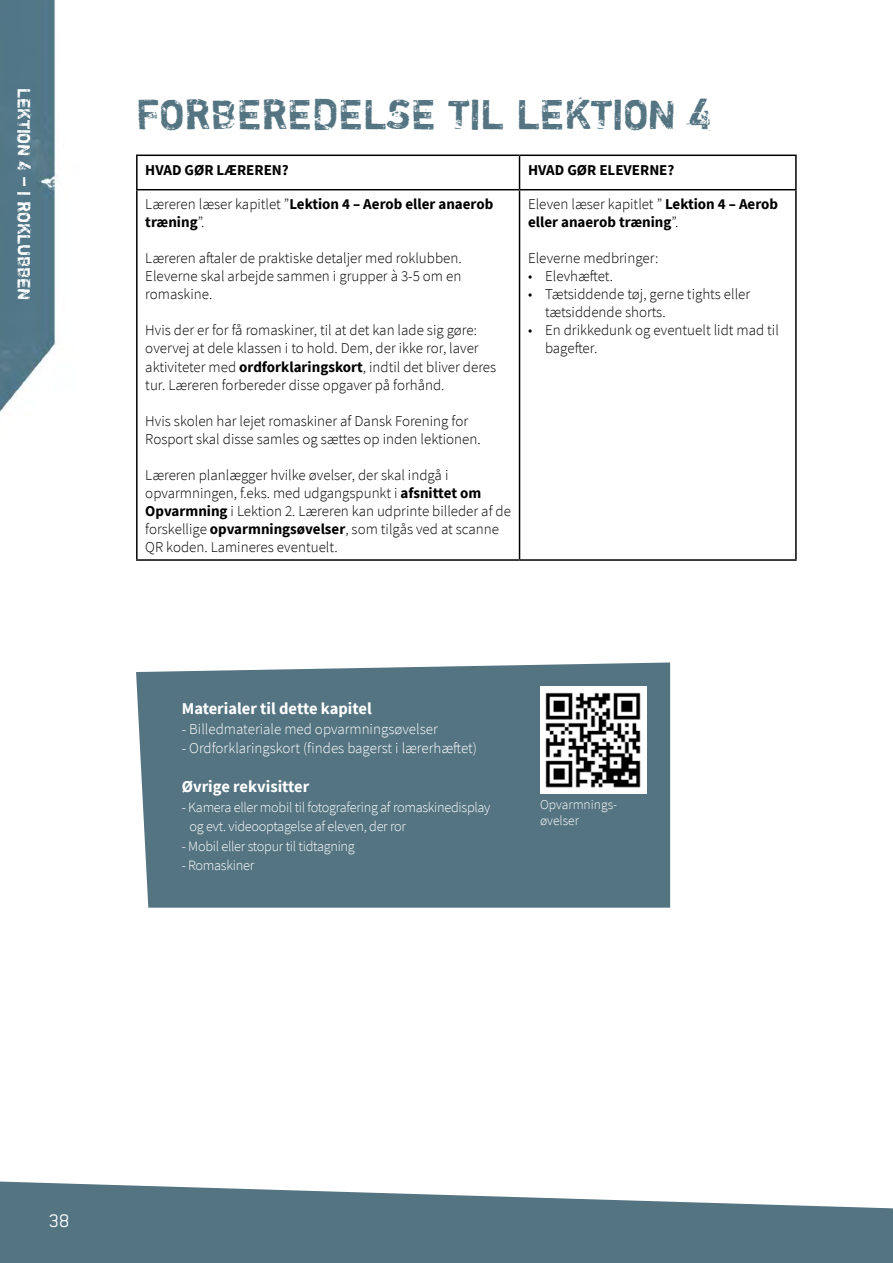
<style>
.page{position:relative;width:893px;height:1263px;background:#fff}
.page>*{position:absolute;margin:0;border:0;box-sizing:border-box;transform-origin:0 0}
.t1{font:42px "Shortcut";color:#547482}
.t2{font:21px "Blender";color:#fff}
.t3{font:18px "Shortcut";color:#fff}
.t4{font:700 16.5px "Source Sans Pro";color:#fff}
.t5{font:300 15px/18px "Source Sans Pro";color:#000}
.t6{font:700 15px/18px "Source Sans Pro";color:#000}
.t7{font:300 15px "Source Sans Pro";color:#fff}
.t8{font:300 14.25px/19.5px "Source Sans Pro";letter-spacing:-.02em;color:#fff}
.t9{font:300 13.5px/16.5px "Source Sans Pro";color:#fff}
.s1{font-weight:300}
.s2{font-weight:700}
</style>
<div class="page">
<img style="left:0;top:0;width:182px;height:416px">
<svg style="left:138px;top:156px;width:657px;height:403px"></svg>
<hr style="left:136px;top:155px;width:383px;height:1px;background:#000">
<hr style="left:136px;top:156px;width:2px;height:33px;background:#000">
<hr style="left:519px;top:155px;width:278px;height:1px;background:#000">
<hr style="left:519px;top:156px;width:1px;height:33px;background:#000">
<hr style="left:795px;top:156px;width:2px;height:33px;background:#000">
<hr style="left:136px;top:189px;width:383px;height:1px;background:#000">
<hr style="left:136px;top:190px;width:2px;height:369px;background:#000">
<hr style="left:519px;top:189px;width:278px;height:1px;background:#000">
<hr style="left:519px;top:190px;width:1px;height:369px;background:#000">
<hr style="left:795px;top:190px;width:2px;height:369px;background:#000">
<hr style="left:136px;top:559px;width:383px;height:2px;background:#000">
<hr style="left:519px;top:559px;width:278px;height:2px;background:#000">
<svg style="left:0;top:1181px;width:893px;height:82px;fill:#547482"></svg>
<div style="left:136px;top:662px;width:534px;height:246px;background:#547482"></div>
<img style="left:540px;top:687px;width:106px;height:106px">
<p class="t3" style="left:35px;top:88px;width:214px;rotate:90deg">LEKTION 4 – I ROKLUBBEN</p>
<h1 class="t1" style="left:136px;top:88px;width:577px">FORBEREDELSE TIL LEKTION 4</h1>
<p class="t3" style="left:35px;top:120px;width:174px;rotate:90deg">LEKTION 4 - PRAKSIS</p>
<p class="t6" style="left:145px;top:161px;width:145px">HVAD GØR LÆREREN?</p>
<p class="t6" style="left:528px;top:161px;width:148px">HVAD GØR ELEVERNE?</p>
<p class="t6" style="left:145px;top:195px;width:350px"><span class="s1">Læreren læser kapitlet ”</span>Lektion 4 – Aerob eller anaerob træning<span class="s1">”.</span></p>
<p class="t5" style="left:145px;top:249px;width:318px;text-align:justify">Læreren aftaler de praktiske detaljer med roklubben.<br>Eleverne skal arbejde sammen i grupper à 3-5 om en romaskine.</p>
<p class="t5" style="left:145px;top:321px;width:352px">Hvis der er for få romaskiner, til at det kan lade sig gøre: overvej at dele klassen i to hold. Dem, der ikke ror, laver aktiviteter med <span class="s2">ordforklaringskort</span>, indtil det bliver deres tur. Læreren forbereder disse opgaver på forhånd.</p>
<p class="t5" style="left:145px;top:411px;width:337px">Hvis skolen har lejet romaskiner af Dansk Forening for<br>Rosport skal disse samles og sættes op inden lektionen.</p>
<p class="t5" style="left:145px;top:465px;width:367px">Læreren planlægger hvilke øvelser, der skal indgå i opvarmningen, f.eks. med udgangspunkt i <span class="s2">afsnittet om Opvarmning</span> i Lektion 2. Læreren kan udprinte billeder af de forskellige <span class="s2">opvarmningsøvelser</span>, som tilgås ved at scanne QR koden. Lamineres eventuelt.</p>
<p class="t6" style="left:528px;top:195px;width:252px"><span class="s1">Eleven læser kapitlet ”</span> Lektion 4 – Aerob eller anaerob træning<span class="s1">”.</span></p>
<p class="t5" style="left:528px;top:249px;width:132px">Eleverne medbringer:</p>
<p class="t5" style="left:528px;top:267px;width:87px">• Elevhæftet.</p>
<p class="t5" style="left:545px;top:285px;width:207px;text-indent:-17px">• Tætsiddende tøj, gerne tights eller tætsiddende shorts.</p>
<p class="t5" style="left:545px;top:321px;width:235px;text-indent:-17px">• En drikkedunk og eventuelt lidt mad til bagefter.</p>
<p class="t4" style="left:182px;top:697px;width:191px">Materialer til dette kapitel</p>
<p class="t7" style="left:182px;top:719px;width:258px">- Billedmateriale med opvarmningsøvelser</p>
<p class="t7" style="left:182px;top:739px;width:297px">- Ordforklaringskort (findes bagerst i lærerhæftet)</p>
<p class="t4" style="left:182px;top:775px;width:129px">Øvrige rekvisitter</p>
<p class="t8" style="left:189px;top:797px;width:303px;text-indent:-8px">- Kamera eller mobil til fotografering af romaskinedisplay og evt. videooptagelse af eleven, der ror</p>
<p class="t8" style="left:182px;top:836px;width:175px">- Mobil eller stopur til tidtagning</p>
<p class="t8" style="left:182px;top:856px;width:74px">- Romaskiner</p>
<p class="t9" style="left:540px;top:796px;width:79px">Opvarmnings&shy;øvelser</p>
<h2 class="t2" style="left:49px;top:1209px;width:23px">38</h2>
</div>
